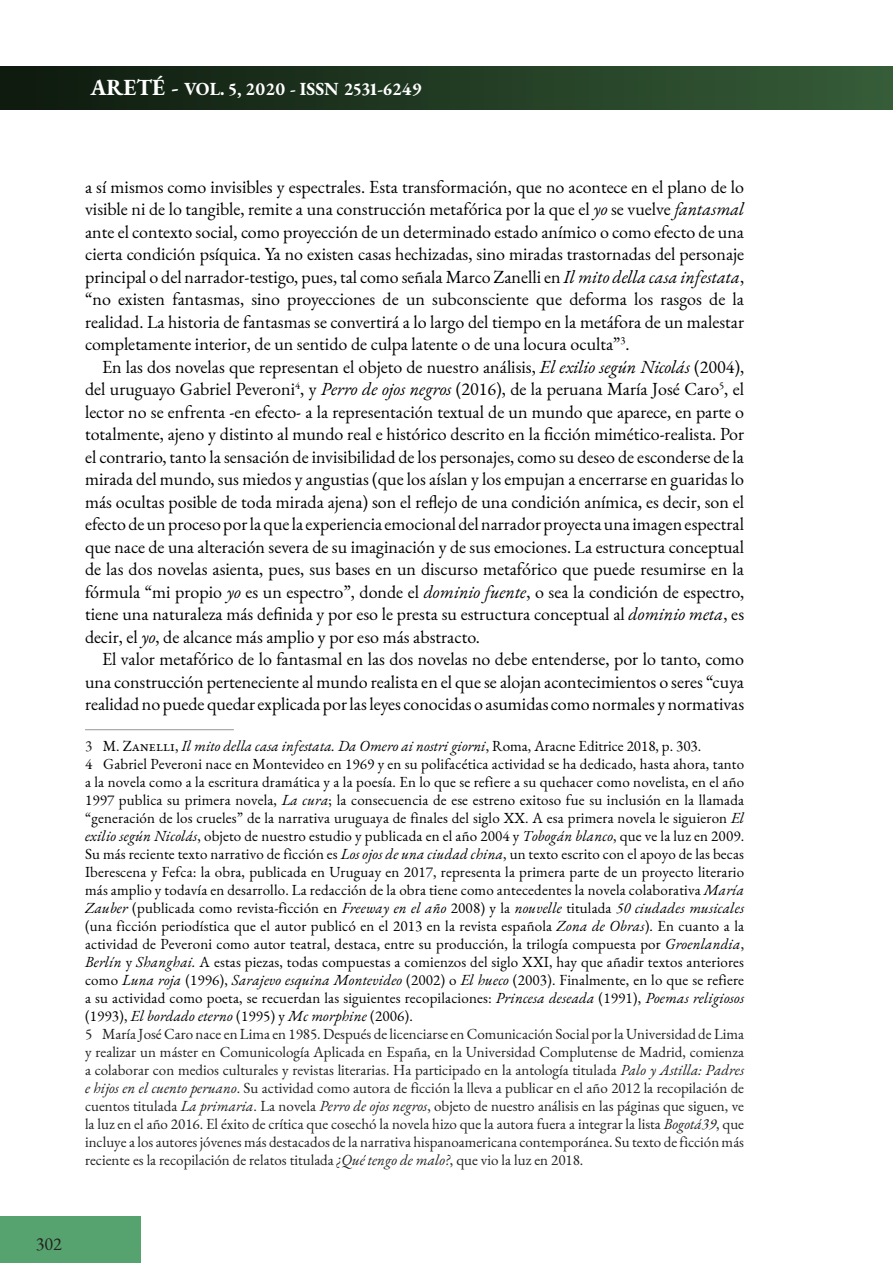
<style>
.page{position:relative;width:893px;height:1263px;background:#fff}
.page>*{position:absolute;margin:0;border:0;box-sizing:border-box;transform-origin:0 0}
.testo{font:18px/22.5px "EB Garamond";color:#000;text-align:justify}
.t1{font:700 18px "EB Garamond";color:#fff}
.t2{font:18px "EB Garamond";color:#231f20}
.Note{font:15px/18px "EB Garamond";letter-spacing:.01em;color:#000;text-align:justify}
.Note-2{font:15px/18px "EB Garamond";color:#231f20;text-align:justify}
.Note-3{font:italic 15px "EB Garamond";color:#000}
.s1{font-size:22.5px}
.s2{font-style:italic}
.s3{font-style:normal;color:#231f20}
.s4{font-style:normal}
</style>
<div class="page">
<div style="left:0;top:1217px;width:140px;height:46px;background:#56a36f"></div>
<div style="left:0;top:67px;width:893px;height:42px;background:linear-gradient(to right,#0d190e,#365d38)"></div>
<hr style="left:85px;top:729px;width:149px;height:1px;background:#939598">
<p class="t1" style="left:91px;top:77px;width:333px"><span class="s1">ARETÉ -</span> VOL. 5, 2020 - ISSN 2531-6249</p>
<p class="testo" style="left:85px;top:175px;width:661px">a sí mismos como invisibles y espectrales. Esta transformación, que no acontece en el plano de lo visible ni de lo tangible, remite a una construcción metafórica por la que el <span class="s2">yo</span> se vuelve <span class="s2">fantasmal </span>ante el contexto social, como proyección de un determinado estado anímico o como efecto de una cierta condición psíquica. Ya no existen casas hechizadas, sino miradas trastornadas del personaje principal o del narrador-testigo, pues, tal como señala Marco Zanelli en <span class="s2">Il mito della casa infestata</span>, “no existen fantasmas, sino proyecciones de un subconsciente que deforma los rasgos de la realidad. La historia de fantasmas se convertirá a lo largo del tiempo en la metáfora de un malestar completamente interior, de un sentido de culpa latente o de una locura oculta”<sup>3</sup>.</p>
<p class="testo" style="left:85px;top:355px;width:661px;text-indent:17px">En las dos novelas que representan el objeto de nuestro análisis, <span class="s2">El exilio según Nicolás</span> (2004), del uruguayo Gabriel Peveroni<sup>4</sup>, y <span class="s2">Perro de ojos negros</span> (2016), de la peruana María José Caro<sup>5</sup>, el lector no se enfrenta -en efecto- a la representación textual de un mundo que aparece, en parte o totalmente, ajeno y distinto al mundo real e histórico descrito en la ficción mimético-realista. Por el contrario, tanto la sensación de invisibilidad de los personajes, como su deseo de esconderse de la mirada del mundo, sus miedos y angustias (que los aíslan y los empujan a encerrarse en guaridas lo más ocultas posible de toda mirada ajena) son el reflejo de una condición anímica, es decir, son el efecto de un proceso por la que la experiencia emocional del narrador proyecta una imagen espectral que nace de una alteración severa de su imaginación y de sus emociones. La estructura conceptual de las dos novelas asienta, pues, sus bases en un discurso metafórico que puede resumirse en la fórmula “mi propio <span class="s2">yo</span> es un espectro”, donde el <span class="s2">dominio fuente</span>, o sea la condición de espectro, tiene una naturaleza más definida y por eso le presta su estructura conceptual al <span class="s2">dominio meta</span>, es decir, el <span class="s2">yo</span>, de alcance más amplio y por eso más abstracto.</p>
<p class="testo" style="left:85px;top:648px;width:661px;text-indent:17px">El valor metafórico de lo fantasmal en las dos novelas no debe entenderse, por lo tanto, como una construcción perteneciente al mundo realista en el que se alojan acontecimientos o seres “cuya realidad no puede quedar explicada por las leyes conocidas o asumidas como normales y normativas</p>
<p class="Note-3" style="left:85px;top:736px;width:618px"><span class="s3">3</span> <span class="s4">M. Zanelli,</span> Il mito della casa infestata. Da Omero ai nostri giorni<span class="s4">, Roma, Aracne Editrice 2018, p. 303.</span></p>
<p class="Note" style="left:85px;top:755px;width:661px">4 Gabriel Peveroni nace en Montevideo en 1969 y en su polifacética actividad se ha dedicado, hasta ahora, tanto a la novela como a la escritura dramática y a la poesía. En lo que se refiere a su quehacer como novelista, en el año 1997 publica su primera novela, <span class="s2">La cura</span>; la consecuencia de ese estreno exitoso fue su inclusión en la llamada “generación de los crueles” de la narrativa uruguaya de finales del siglo XX. A esa primera novela le siguieron <span class="s2">El exilio según Nicolás</span>, objeto de nuestro estudio y publicada en el año 2004 y <span class="s2">Tobogán blanco</span>, que ve la luz en 2009.<br>Su más reciente texto narrativo de ficción es <span class="s2">Los ojos de una ciudad china</span>, un texto escrito con el apoyo de las becas Iberescena y Fefca: la obra, publicada en Uruguay en 2017, representa la primera parte de un proyecto literario más amplio y todavía en desarrollo. La redacción de la obra tiene como antecedentes la novela colaborativa <span class="s2">María Zauber</span> (publicada como revista-ficción en <span class="s2">Freeway en el año</span> 2008) y la <span class="s2">nouvelle</span> titulada <span class="s2">50 ciudades musicales </span>(una ficción periodística que el autor publicó en el 2013 en la revista española <span class="s2">Zona de Obras</span>). En cuanto a la actividad de Peveroni como autor teatral, destaca, entre su producción, la trilogía compuesta por <span class="s2">Groenlandia</span>, <span class="s2">Berlín</span> y <span class="s2">Shanghai.</span> A estas piezas, todas compuestas a comienzos del siglo XXI, hay que añadir textos anteriores como <span class="s2">Luna roja</span> (1996), <span class="s2">Sarajevo esquina Montevideo</span> (2002) o <span class="s2">El hueco</span> (2003). Finalmente, en lo que se refiere a su actividad como poeta, se recuerdan las siguientes recopilaciones: <span class="s2">Princesa deseada</span> (1991), <span class="s2">Poemas religiosos </span>(1993), <span class="s2">El bordado eterno</span> (1995) y <span class="s2">Mc morphine</span> (2006).</p>
<p class="Note-2" style="left:85px;top:1025px;width:661px">5 María José Caro nace en Lima en 1985. Después de licenciarse en Comunicación Social por la Universidad de Lima y realizar un máster en Comunicología Aplicada en España, en la Universidad Complutense de Madrid, comienza a colaborar con medios culturales y revistas literarias. Ha participado en la antología titulada <span class="s2">Palo y Astilla: Padres e hijos en el cuento peruano</span>. Su actividad como autora de ficción la lleva a publicar en el año 2012 la recopilación de cuentos titulada <span class="s2">La primaria</span>. La novela <span class="s2">Perro de ojos negros</span>, objeto de nuestro análisis en las páginas que siguen, ve la luz en el año 2016. El éxito de crítica que cosechó la novela hizo que la autora fuera a integrar la lista <span class="s2">Bogotá39</span>, que incluye a los autores jóvenes más destacados de la narrativa hispanoamericana contemporánea. Su texto de ficción más reciente es la recopilación de relatos titulada <span class="s2">¿Qué tengo de malo?</span>, que vio la luz en 2018.</p>
<p class="t2" style="left:36px;top:1232px;width:27px">302</p>
</div>
